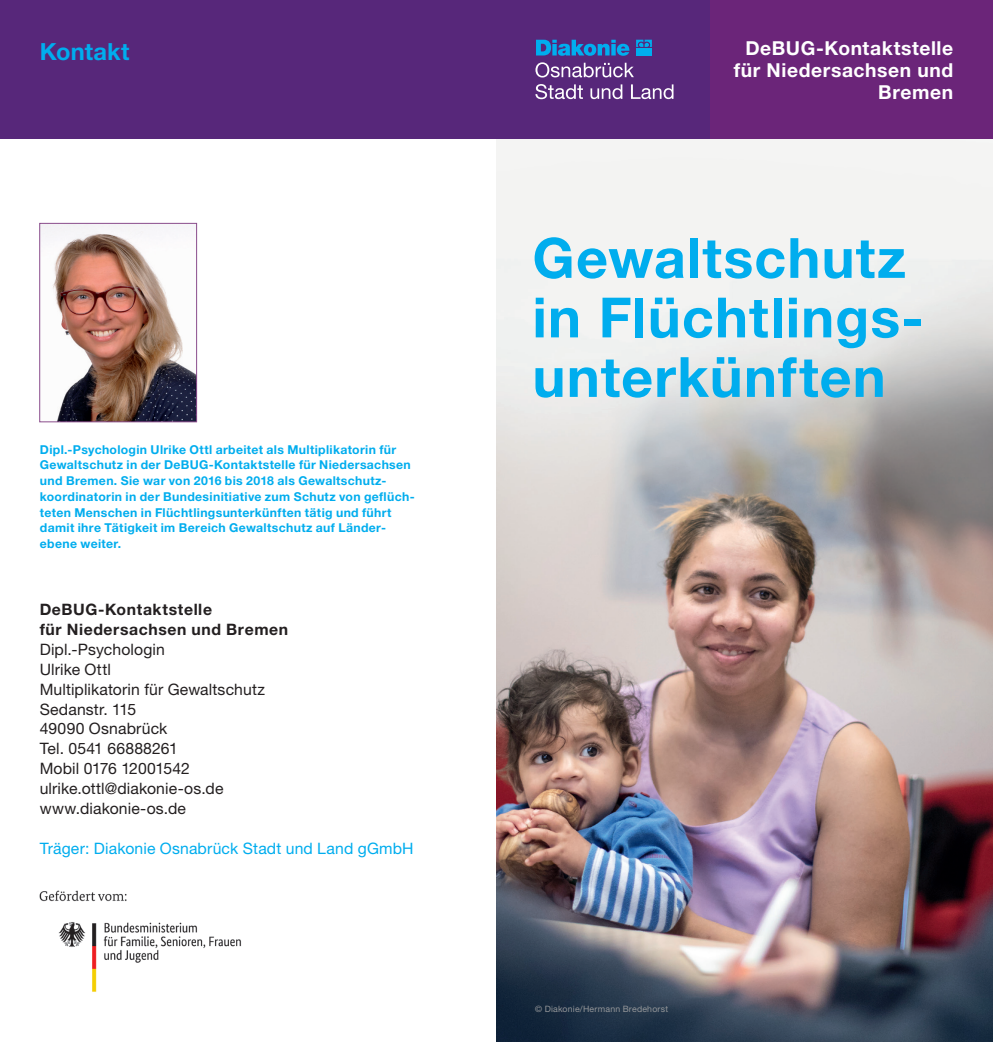
<style>
.page{position:relative;width:993px;height:1042px;background:#fff}
.page>*{position:absolute;margin:0;border:0;box-sizing:border-box;transform-origin:0 0}
.t1{font:700 55.65px/59.5px "Helvetica Neue LT Pro";letter-spacing:.02em;color:#00adee}
.t2{font:700 23.62px "Helvetica Neue LT Pro";letter-spacing:.005em;color:#00adee}
.t3{font:700 19.25px/22.1px "Helvetica Neue LT Pro";letter-spacing:.03em;color:#fff;text-align:right}
.t4{font:15.75px/19.8px "Helvetica Neue LT Pro";letter-spacing:.01em;color:#231f20}
.t5{font:700 15.75px/19.8px "Helvetica Neue LT Pro";letter-spacing:.04em;color:#231f20}
.t6{font:15.75px "Helvetica Neue LT Pro";letter-spacing:.01em;color:#00adee}
.t7{font:700 12.25px/15.8px "Helvetica Neue LT Pro";letter-spacing:.03em;color:#00adee}
.t8{font:8.75px "Helvetica Neue LT Pro";letter-spacing:.025em;color:#939598}
</style>
<div class="page">
<img style="left:496px;top:139px;width:496px;height:903px">
<div style="left:704px;top:0;width:288px;height:139px;background:#6b2579"></div>
<div style="left:0;top:0;width:709px;height:139px;background:#57277a"></div>
<img style="left:42px;top:225px;width:153px;height:195px">
<div style="left:40px;top:223px;width:157px;height:199px;border:1px solid #8a4d8c"></div>
<img style="left:39px;top:890px;width:202px;height:102px">
<svg style="left:536px;top:40px;width:93px;height:16px"></svg>
<svg style="left:636px;top:40px;width:15px;height:7px"></svg>
<div style="left:636px;top:48px;width:7px;height:7px;background:#00aeef"></div>
<div style="left:644px;top:48px;width:7px;height:7px;background:#00aeef"></div>
<svg style="left:535px;top:62px;width:98px;height:16px"></svg>
<svg style="left:535px;top:84px;width:47px;height:15px"></svg>
<svg style="left:590px;top:84px;width:32px;height:15px"></svg>
<svg style="left:631px;top:84px;width:42px;height:15px"></svg>
<h2 class="t2" style="left:40px;top:36px;width:91px">Kontakt</h2>
<p class="t7" style="left:40px;top:441px;width:376px">Dipl.-Psychologin Ulrike Ottl arbeitet als Multiplikatorin für Gewaltschutz in der DeBUG-Kontaktstelle für Niedersachsen und Bremen. Sie war von 2016 bis 2018 als Gewaltschutz&shy;koordinatorin in der Bundesinitiative zum Schutz von geflüch&shy;teten Menschen in Flüchtlingsunterkünften tätig und führt damit ihre Tätigkeit im Bereich Gewaltschutz auf Länder&shy;ebene weiter.</p>
<p class="t5" style="left:40px;top:599px;width:250px">DeBUG-Kontaktstelle<br>für Niedersachsen und Bremen</p>
<p class="t4" style="left:40px;top:639px;width:227px">Dipl.-Psychologin<br>Ulrike Ottl<br>Multiplikatorin für Gewaltschutz<br>Sedanstr. 115<br>49090 Osnabrück<br>Tel. 0541 66888261<br>Mobil 0176 12001542 ulrike.ottl@diakonie-os.de www.diakonie-os.de</p>
<p class="t6" style="left:40px;top:838px;width:375px">Träger: Diakonie Osnabrück Stadt und Land gGmbH</p>
<h3 class="t3" style="left:733px;top:37px;width:221px">DeBUG-Kontaktstelle für Niedersachsen und<br>Bremen</h3>
<h1 class="t1" style="left:532px;top:227px;width:392px">Gewaltschutz in Flüchtlings&shy;unterkünften</h1>
<p class="t8" style="left:535px;top:1003px;width:134px">© Diakonie/Hermann Bredehorst</p>
</div>
